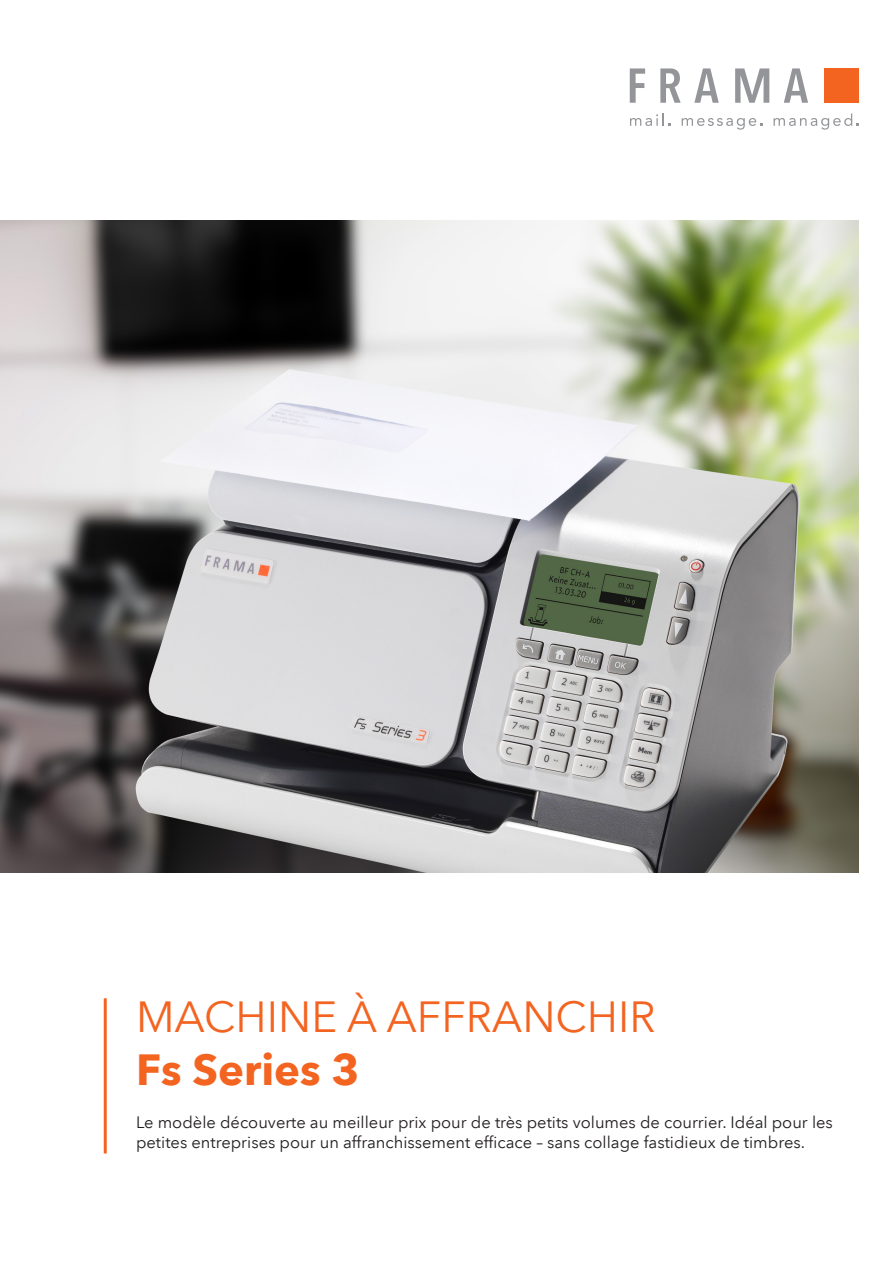
<style>
.page{position:relative;width:893px;height:1263px;background:#fff}
.page>*{position:absolute;margin:0;border:0;box-sizing:border-box;transform-origin:0 0}
.Überschrift{font:43.5px "Avenir Next LT Pro";color:#f36421}
.Überschrift-2{font:700 43.5px "Avenir Next LT Pro";color:#f36421}
.t1{font:16.5px/19.8px "Avenir Next LT Pro";color:#231f20}
</style>
<div class="page">
<div style="left:824px;top:68px;width:35px;height:35px;background:#f36421"></div>
<svg style="left:630px;top:68px;width:15px;height:35px"></svg>
<svg style="left:660px;top:68px;width:21px;height:35px"></svg>
<svg style="left:694px;top:68px;width:25px;height:35px"></svg>
<svg style="left:784px;top:68px;width:24px;height:35px"></svg>
<svg style="left:735px;top:68px;width:34px;height:35px"></svg>
<svg style="left:630px;top:114px;width:41px;height:12px"></svg>
<svg style="left:682px;top:118px;width:80px;height:12px"></svg>
<svg style="left:773px;top:114px;width:86px;height:16px"></svg>
<hr style="left:104px;top:998px;width:3px;height:155px;background:#f36421">
<img style="left:0;top:220px;width:859px;height:653px">
<p class="Überschrift" style="left:136px;top:991px;width:521px">MACHINE À AFFRANCHIR</p>
<p class="Überschrift-2" style="left:136px;top:1042px;width:225px">Fs Series 3</p>
<p class="t1" style="left:136px;top:1112px;width:698px">Le modèle découverte au meilleur prix pour de très petits volumes de courrier. Idéal pour les petites entreprises pour un affranchissement efficace – sans collage fastidieux de timbres.</p>
</div>
